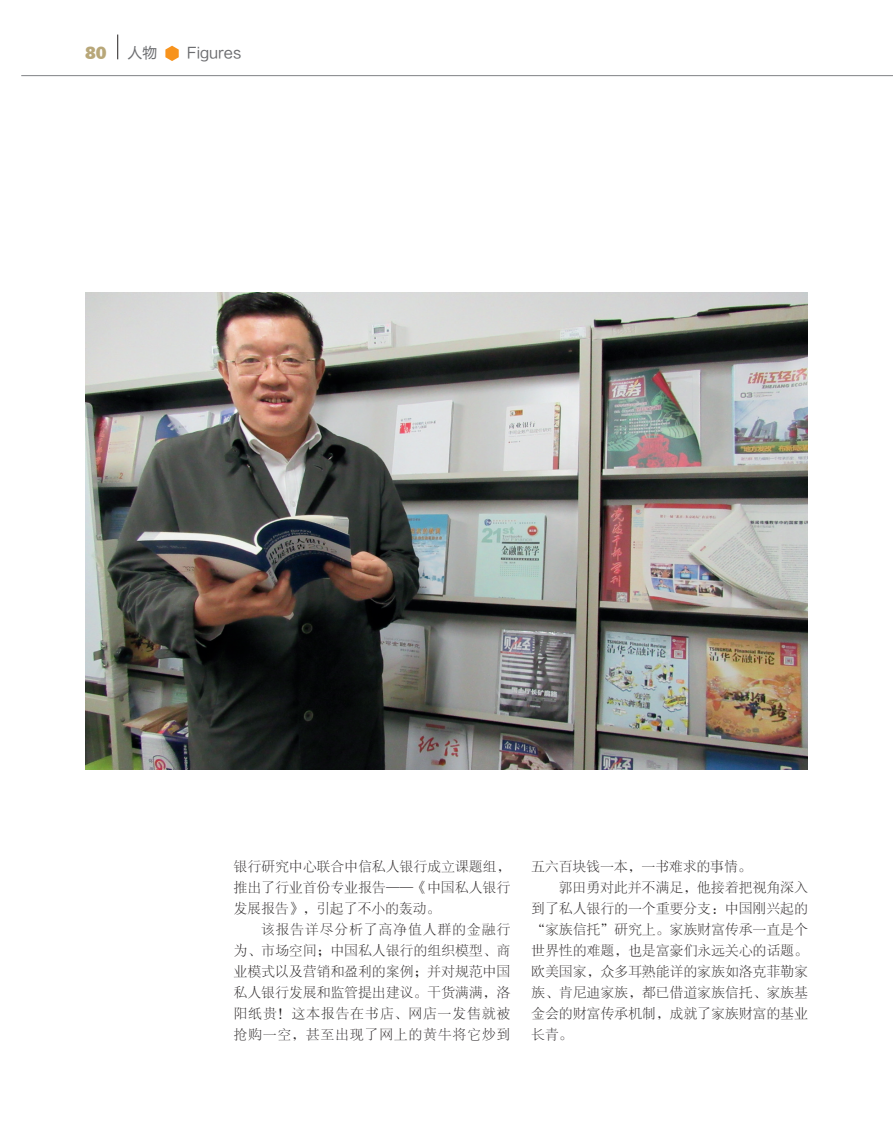
<style>
.page{position:relative;width:893px;height:1127px;background:#fff}
.page>*{position:absolute;margin:0;border:0;box-sizing:border-box;transform-origin:0 0}
.t1{font:800 16.95px "Stymie BT";color:#b8a779}
.t2{font:15px "FZLTHJW GB1 0";color:#6c6d70}
.正文{font:13.5px/21px "FZSYJW GB1 0";letter-spacing:.025em;color:#231f20;text-align:justify}
</style>
<div class="page">
<svg style="left:117px;top:35px;width:1px;height:24px"></svg>
<hr style="left:21px;top:75px;width:872px;height:1px;background:#808285">
<svg style="left:165px;top:46px;width:14px;height:15px"></svg>
<img style="left:85px;top:292px;width:723px;height:478px">
<p class="t1" style="left:85px;top:43px;width:23px">80</p>
<p class="t2" style="left:128px;top:45px;width:31px">人物</p>
<p class="t2" style="left:187px;top:45px;width:56px">Figures</p>
<p class="正文" style="left:234px;top:856px;width:278px">银行研究中心联合中信私人银行成立课题组，推出了行业首份专业报告——《中国私人银行发展报告》，引起了不小的轰动。</p>
<p class="正文" style="left:234px;top:919px;width:278px;text-indent:27px">该报告详尽分析了高净值人群的金融行为、市场空间；中国私人银行的组织模型、商业模式以及营销和盈利的案例；并对规范中国私人银行发展和监管提出建议。干货满满，洛阳纸贵！这本报告在书店、网店一发售就被抢购一空，甚至出现了网上的黄牛将它炒到</p>
<p class="正文" style="left:531px;top:856px;width:222px">五六百块钱一本，一书难求的事情。</p>
<p class="正文" style="left:531px;top:877px;width:278px;text-indent:27px">郭田勇对此并不满足，他接着把视角深入到了私人银行的一个重要分支：中国刚兴起的“家族信托”研究上。家族财富传承一直是个世界性的难题，也是富豪们永远关心的话题。欧美国家，众多耳熟能详的家族如洛克菲勒家族、肯尼迪家族，都已借道家族信托、家族基金会的财富传承机制，成就了家族财富的基业长青。</p>
</div>
